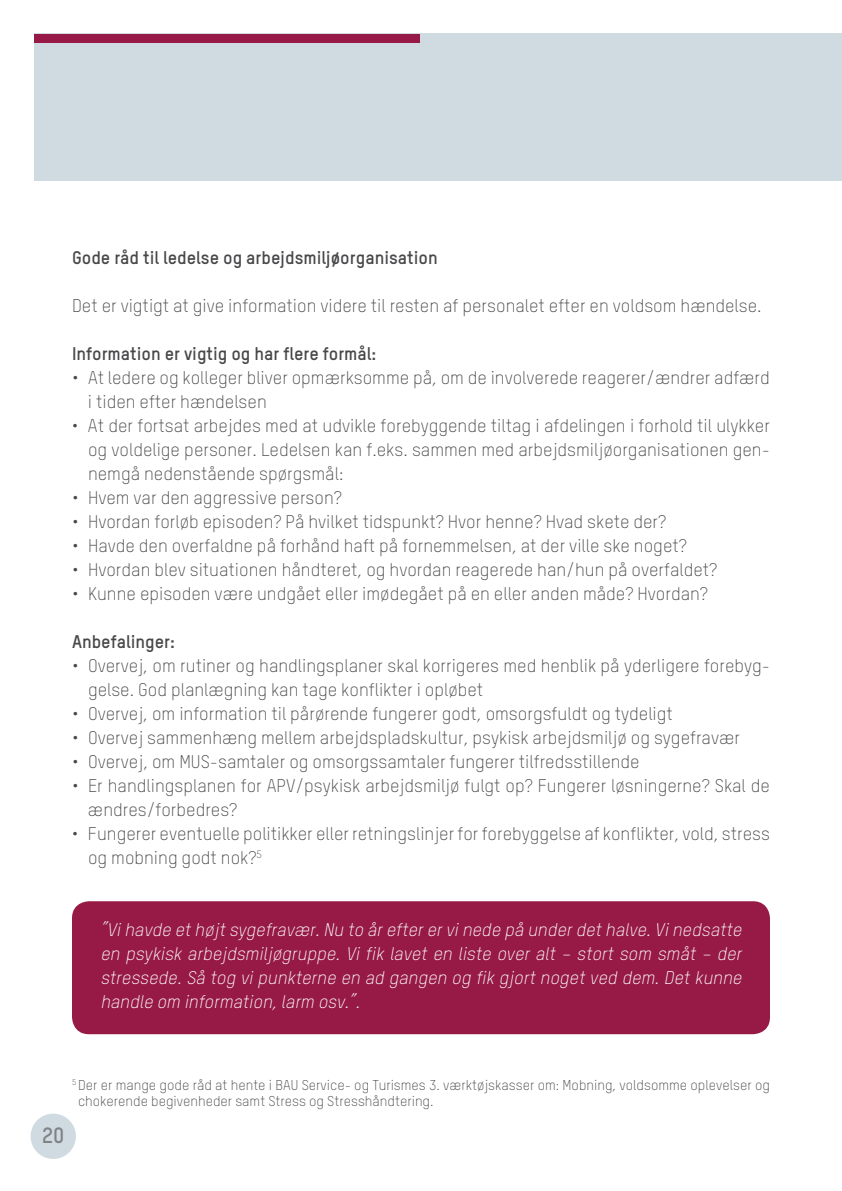
<style>
.page{position:relative;width:842px;height:1191px;background:#fff}
.page>*{position:absolute;margin:0;border:0;box-sizing:border-box;transform-origin:0 0}
.t1{font:700 21.8px "TSTAR";color:#808285}
.t2{font:300 18px/24px "TSTAR";color:#48484a}
.t3{font:italic 300 18px/24px "TSTAR";letter-spacing:-.09em;color:#fff;text-align:justify}
.t4{font:700 18px "TSTAR";color:#48484a}
.t5{font:300 14px/16px "TSTAR";color:#48484a}
</style>
<div class="page">
<div style="left:72px;top:901px;width:698px;height:133px;background:#971a46;border-radius:17px"></div>
<div style="left:34px;top:34px;width:808px;height:147px;background:#d0dbe1"></div>
<div style="left:34px;top:34px;width:386px;height:9px;background:#971a46"></div>
<div style="left:31px;top:1113px;width:45px;height:46px;background:#d0dbe1;border-radius:50%"></div>
<p class="t4" style="left:72px;top:246px;width:367px">Gode råd til ledelse og arbejdsmiljøorganisation</p>
<p class="t2" style="left:72px;top:294px;width:691px">Det er vigtigt at give information videre til resten af personalet efter en voldsom hændelse.</p>
<p class="t4" style="left:72px;top:342px;width:306px">Information er vigtig og har flere formål:</p>
<p class="t2" style="left:88px;top:366px;width:683px;text-indent:-16px">• At ledere og kolleger bliver opmærksomme på, om de involverede reagerer/ændrer adfærd i tiden efter hændelsen</p>
<p class="t2" style="left:88px;top:414px;width:683px;text-align:justify;text-indent:-16px">• At der fortsat arbejdes med at udvikle forebyggende tiltag i afdelingen i forhold til ulykker og voldelige personer. Ledelsen kan f.eks. sammen med arbejdsmiljøorganisationen gen&shy;nemgå nedenstående spørgsmål:</p>
<p class="t2" style="left:72px;top:486px;width:271px">• Hvem var den aggressive person?</p>
<p class="t2" style="left:72px;top:510px;width:596px">• Hvordan forløb episoden? På hvilket tidspunkt? Hvor henne? Hvad skete der?</p>
<p class="t2" style="left:72px;top:534px;width:616px">• Havde den overfaldne på forhånd haft på fornemmelsen, at der ville ske noget?</p>
<p class="t2" style="left:72px;top:558px;width:647px">• Hvordan blev situationen håndteret, og hvordan reagerede han/hun på overfaldet?</p>
<p class="t2" style="left:72px;top:582px;width:637px">• Kunne episoden være undgået eller imødegået på en eller anden måde? Hvordan?</p>
<p class="t4" style="left:72px;top:630px;width:105px">Anbefalinger:</p>
<p class="t2" style="left:88px;top:654px;width:683px;text-indent:-16px">• Overvej, om rutiner og handlingsplaner skal korrigeres med henblik på yderligere forebyg&shy;gelse. God planlægning kan tage konflikter i opløbet</p>
<p class="t2" style="left:72px;top:702px;width:602px">• Overvej, om information til pårørende fungerer godt, omsorgsfuldt og tydeligt</p>
<p class="t2" style="left:72px;top:725px;width:669px">• Overvej sammenhæng mellem arbejdspladskultur, psykisk arbejdsmiljø og sygefravær</p>
<p class="t2" style="left:72px;top:749px;width:569px">• Overvej, om MUS-samtaler og omsorgssamtaler fungerer tilfredsstillende</p>
<p class="t2" style="left:88px;top:773px;width:683px;text-indent:-16px">• Er handlingsplanen for APV/psykisk arbejdsmiljø fulgt op? Fungerer løsningerne? Skal de ændres/forbedres?</p>
<p class="t2" style="left:88px;top:821px;width:683px;text-indent:-16px">• Fungerer eventuelle politikker eller retningslinjer for forebyggelse af konflikter, vold, stress og mobning godt nok?<sup>5</sup></p>
<p class="t3" style="left:100px;top:918px;width:646px">”Vihavde ethøjtsygefravær.Nu to årefterervinede på underdethalve.Vinedsatte en psykisk arbejdsmiljøgruppe. Vi fik lavet en liste over alt – stort som småt – der stressede. Så tog vi punkterne en ad gangen og fik gjort noget ved dem. Det kunne handle om information,larm osv.”.</p>
<p class="t1" style="left:42px;top:1121px;width:24px">20</p>
<p class="t5" style="left:78px;top:1076px;width:693px;text-indent:-6px"><sup>5</sup> Der er mange gode råd at hente i BAU Service- og Turismes 3. værktøjskasser om: Mobning, voldsomme oplevelser og chokerende begivenheder samt Stress og Stresshåndtering.</p>
</div>
